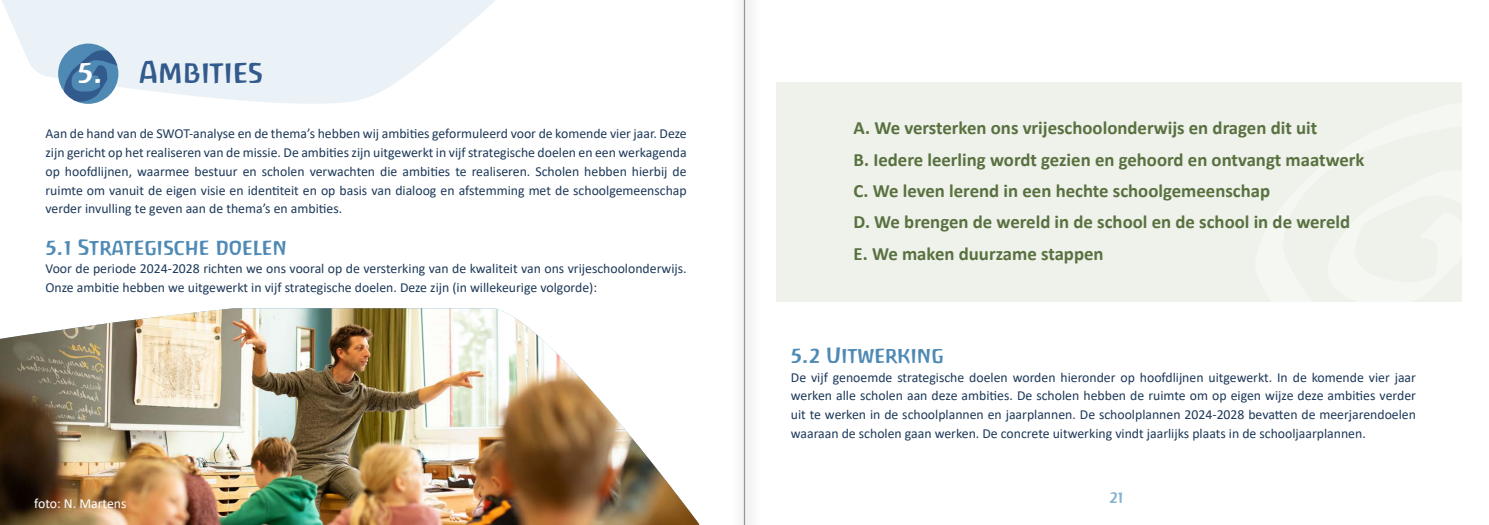
<style>
.page{position:relative;width:1489px;height:525px;background:#fff}
.page>*{position:absolute;margin:0;border:0;box-sizing:border-box;transform-origin:0 0}
.t1{font:28px "Antropos Freefont";color:#325a8c}
.t2{font:20px "Antropos Freefont";color:#4f8ab5}
.t3{font:700 18.75px/31.2px "Calibri";color:#59703f}
.t4{font:15px "Antropos Freefont";color:#84b1d1}
.t5{font:13.75px/18.8px "Calibri";color:#1d3959;text-align:justify}
.t6{font:13.75px "Calibri";color:#fff}
.s1{color:#fff}
</style>
<div class="page">
<div style="left:776px;top:82px;width:685px;height:219px;background:#eef2eb"></div>
<svg style="left:2px;top:0;width:494px;height:104px;fill:#ebf2f7"></svg>
<svg style="left:58px;top:44px;width:60px;height:60px;background:#6a94b8"></svg>
<img style="left:0;top:308px;width:699px;height:216px">
<div style="left:730px;top:0;width:32px;height:524px;background:#f8f8f8"></div>
<hr style="left:743px;top:0;width:2px;height:524px;background:#979696">
<h1 class="t1" style="left:77px;top:55px;width:187px"><span class="s1">5.</span> Ambities</h1>
<p class="t5" style="left:45px;top:124px;width:642px">Aan de hand van de SWOT-analyse en de thema’s hebben wij ambities geformuleerd voor de komende vier jaar. Deze zijn gericht op het realiseren van de missie. De ambities zijn uitgewerkt in vijf strategische doelen en een werkagenda op hoofdlijnen, waarmee bestuur en scholen verwachten die ambities te realiseren. Scholen hebben hierbij de ruimte om vanuit de eigen visie en identiteit en op basis van dialoog en afstemming met de schoolgemeenschap verder invulling te geven aan de thema’s en ambities.</p>
<h2 class="t2" style="left:45px;top:235px;width:243px">5.1 Strategische doelen</h2>
<p class="t5" style="left:45px;top:259px;width:642px">Voor de periode 2024-2028 richten we ons vooral op de versterking van de kwaliteit van ons vrijeschoolonderwijs.<br>Onze ambitie hebben we uitgewerkt in vijf strategische doelen. Deze zijn (in willekeurige volgorde):</p>
<p class="t6" style="left:34px;top:493px;width:94px">foto: N. Martens</p>
<p class="t3" style="left:853px;top:112px;width:512px">A. We versterken ons vrijeschoolonderwijs en dragen dit uit<br>B. Iedere leerling wordt gezien en gehoord en ontvangt maatwerk C. We leven lerend in een hechte schoolgemeenschap<br>D. We brengen de wereld in de school en de school in de wereld E. We maken duurzame stappen</p>
<h2 class="t2" style="left:790px;top:343px;width:154px">5.2 Uitwerking</h2>
<p class="t5" style="left:790px;top:367px;width:626px">De vijf genoemde strategische doelen worden hieronder op hoofdlijnen uitgewerkt. In de komende vier jaar werken alle scholen aan deze ambities. De scholen hebben de ruimte om op eigen wijze deze ambities verder uit te werken in de schoolplannen en jaarplannen. De schoolplannen 2024-2028 bevatten de meerjarendoelen waaraan de scholen gaan werken. De concrete uitwerking vindt jaarlijks plaats in de schooljaarplannen.</p>
<p class="t4" style="left:1109px;top:487px;width:15px">21</p>
</div>
